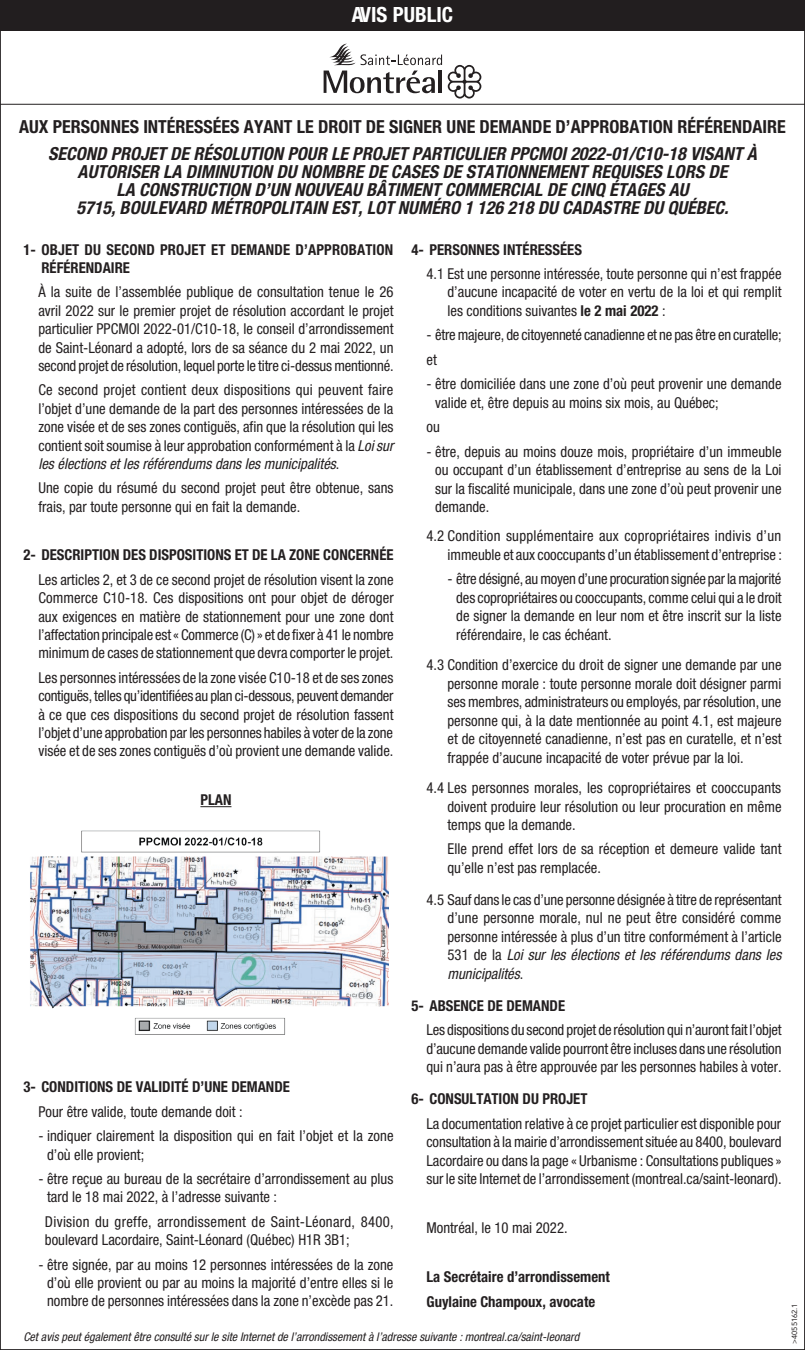
<style>
.page{position:relative;width:805px;height:1350px;background:#fff}
.page>*{position:absolute;margin:0;border:0;box-sizing:border-box;transform-origin:0 0}
.t1{font:700 condensed 21px "Helvetica Neue LT Std";color:#fff}
.t2{font:italic 700 condensed 18px/18px "Helvetica Neue LT Std";color:#231f20;text-align:center}
.t3{font:700 condensed 18px "Helvetica Neue LT Std";color:#231f20}
.t4{font:condensed 15px/18.5px "Helvetica Neue LT Std";color:#231f20;text-align:justify}
.t5{font:700 condensed 15px/18.5px "Helvetica Neue LT Std";color:#231f20}
.t6{font:condensed 15px/18.5px "Helvetica Neue LT Std";letter-spacing:.02em;color:#231f20}
.t7{font:italic condensed 12px "Helvetica Neue LT Std";color:#231f20}
.t8{font:7.5px "Avenir LT Std";color:#231f20}
.s1{font-style:italic}
.s2{font-weight:700}
</style>
<div class="page">
<hr style="left:0;top:104px;width:805px;height:1px;background:#231f20">
<div style="left:0;top:0;width:805px;height:31px;background:#221e1f"></div>
<svg style="left:323px;top:71px;width:112px;height:22px"></svg>
<hr style="left:438px;top:71px;width:4px;height:22px;background:#231f20">
<svg style="left:448px;top:65px;width:33px;height:34px"></svg>
<svg style="left:329px;top:44px;width:113px;height:21px"></svg>
<hr style="left:200px;top:806px;width:31px;height:1px;background:#231f20">
<img style="left:30px;top:831px;width:359px;height:203px">
<h1 class="t1" style="left:352px;top:2px;width:103px">AVIS PUBLIC</h1>
<p class="t3" style="left:19px;top:116px;width:768px">AUX PERSONNES INTÉRESSÉES AYANT LE DROIT DE SIGNER UNE DEMANDE D’APPROBATION RÉFÉRENDAIRE</p>
<p class="t2" style="left:48px;top:145px;width:710px">SECOND PROJET DE RÉSOLUTION POUR LE PROJET PARTICULIER PPCMOI 2022‑01/C10-18 VISANT À AUTORISER LA DIMINUTION DU NOMBRE DE CASES DE STATIONNEMENT REQUISES LORS DE<br>LA CONSTRUCTION D’UN NOUVEAU BÂTIMENT COMMERCIAL DE CINQ ÉTAGES AU<br>5715, BOULEVARD MÉTROPOLITAIN EST, LOT NUMÉRO 1 126 218 DU CADASTRE DU QUÉBEC.</p>
<p class="t5" style="left:41px;top:240px;width:353px;text-indent:-18px">1- OBJET DU SECOND PROJET ET DEMANDE D’APPROBATION<br>RÉFÉRENDAIRE</p>
<p class="t4" style="left:38px;top:283px;width:357px">À la suite de l’assemblée publique de consultation tenue le 26 avril 2022 sur le premier projet de résolution accordant le projet particulier PPCMOI 2022-01/C10-18, le conseil d’arrondissement de Saint-Léonard a adopté, lors de sa séance du 2 mai 2022, un second projet de résolution, lequel porte le titre ci-dessus mentionné.</p>
<p class="t4" style="left:38px;top:381px;width:356px">Ce second projet contient deux dispositions qui peuvent faire l’objet d’une demande de la part des personnes intéressées de la zone visée et de ses zones contiguës, afin que la résolution qui les contient soit soumise à leur approbation conformément à la <span class="s1">Loi sur les élections et les référendums dans les municipalités</span>.</p>
<p class="t4" style="left:38px;top:479px;width:356px">Une copie du résumé du second projet peut être obtenue, sans frais, par toute personne qui en fait la demande.</p>
<p class="t5" style="left:23px;top:546px;width:371px">2- DESCRIPTION DES DISPOSITIONS ET DE LA ZONE CONCERNÉE</p>
<p class="t4" style="left:38px;top:570px;width:357px">Les articles 2, et 3 de ce second projet de résolution visent la zone Commerce C10-18. Ces dispositions ont pour objet de déroger aux exigences en matière de stationnement pour une zone dont l’affectation principale est « Commerce (C) » et de fixer à 41 le nombre minimum de cases de stationnement que devra comporter le projet.</p>
<p class="t4" style="left:38px;top:668px;width:357px">Les personnes intéressées de la zone visée C10-18 et de ses zones contiguës, telles qu’identifiées au plan ci-dessous, peuvent demander à ce que ces dispositions du second projet de résolution fassent l’objet d’une approbation par les personnes habiles à voter de la zone visée et de ses zones contiguës d’où provient une demande valide.</p>
<p class="t5" style="left:200px;top:790px;width:33px">PLAN</p>
<p class="t5" style="left:23px;top:1078px;width:268px">3- CONDITIONS DE VALIDITÉ D’UNE DEMANDE</p>
<p class="t4" style="left:38px;top:1102px;width:206px">Pour être valide, toute demande doit :</p>
<p class="t4" style="left:47px;top:1127px;width:348px;text-indent:-9px">- indiquer clairement la disposition qui en fait l’objet et la zone d’où elle provient;</p>
<p class="t4" style="left:47px;top:1169px;width:348px;text-indent:-9px">- être reçue au bureau de la secrétaire d’arrondissement au plus tard le 18 mai 2022, à l’adresse suivante :</p>
<p class="t6" style="left:45px;top:1212px;width:350px">Division du greffe, arrondissement de Saint‑Léonard, 8400, boulevard Lacordaire, Saint-Léonard (Québec) H1R 3B1;</p>
<p class="t4" style="left:38px;top:1255px;width:356px;text-align:center">- être signée, par au moins 12 personnes intéressées de la zone d’où elle provient ou par au moins la majorité d’entre elles si le nombre de personnes intéressées dans la zone n’excède pas 21.</p>
<p class="t5" style="left:411px;top:240px;width:172px">4- PERSONNES INTÉRESSÉES</p>
<p class="t4" style="left:447px;top:264px;width:335px;text-indent:-21px">4.1 Est une personne intéressée, toute personne qui n’est frappée d’aucune incapacité de voter en vertu de la loi et qui remplit les conditions suivantes <span class="s2">le 2 mai 2022</span> :</p>
<p class="t4" style="left:426px;top:323px;width:357px;line-height:24.5px">- être majeure, de citoyenneté canadienne et ne pas être en curatelle; et</p>
<p class="t4" style="left:435px;top:375px;width:348px;text-indent:-9px">- être domiciliée dans une zone d’où peut provenir une demande valide et, être depuis au moins six mois, au Québec;</p>
<p class="t4" style="left:426px;top:418px;width:15px">ou</p>
<p class="t4" style="left:435px;top:442px;width:348px;text-indent:-9px">- être, depuis au moins douze mois, propriétaire d’un immeuble ou occupant d’un établissement d’entreprise au sens de la Loi sur la fiscalité municipale, dans une zone d’où peut provenir une demande.</p>
<p class="t6" style="left:426px;top:527px;width:357px;text-align:right">4.2 Condition supplémentaire aux copropriétaires indivis d’un immeuble et aux cooccupants d’un établissement d’entreprise :</p>
<p class="t4" style="left:456px;top:570px;width:327px;text-indent:-9px">- être désigné, au moyen d’une procuration signée par la majorité des copropriétaires ou cooccupants, comme celui qui a le droit de signer la demande en leur nom et être inscrit sur la liste référendaire, le cas échéant.</p>
<p class="t4" style="left:447px;top:656px;width:335px;text-indent:-21px">4.3 Condition d’exercice du droit de signer une demande par une personne morale : toute personne morale doit désigner parmi ses membres, administrateurs ou employés, par résolution, une personne qui, à la date mentionnée au point 4.1, est majeure et de citoyenneté canadienne, n’est pas en curatelle, et n’est frappée d’aucune incapacité de voter prévue par la loi.</p>
<p class="t4" style="left:447px;top:778px;width:335px;text-indent:-21px">4.4 Les personnes morales, les copropriétaires et cooccupants doivent produire leur résolution ou leur procuration en même temps que la demande.</p>
<p class="t4" style="left:447px;top:840px;width:335px">Elle prend effet lors de sa réception et demeure valide tant qu’elle n’est pas remplacée.</p>
<p class="t4" style="left:447px;top:890px;width:336px;text-indent:-21px">4.5 Sauf dans le cas d’une personne désignée à titre de représentant d’une personne morale, nul ne peut être considéré comme personne intéressée à plus d’un titre conformément à l’article 531 de la <span class="s1">Loi sur les élections et les référendums dans les municipalités</span>.</p>
<p class="t5" style="left:411px;top:996px;width:155px">5- ABSENCE DE DEMANDE</p>
<p class="t4" style="left:426px;top:1021px;width:356px">Les dispositions du second projet de résolution qui n’auront fait l’objet d’aucune demande valide pourront être incluses dans une résolution qui n’aura pas à être approuvée par les personnes habiles à voter.</p>
<p class="t5" style="left:411px;top:1090px;width:177px">6- CONSULTATION DU PROJET</p>
<p class="t4" style="left:426px;top:1114px;width:356px">La documentation relative à ce projet particulier est disponible pour consultation à la mairie d’arrondissement située au 8400, boulevard Lacordaire ou dans la page « Urbanisme : Consultations publiques » sur le site Internet de l’arrondissement (montreal.ca/saint-leonard).</p>
<p class="t4" style="left:426px;top:1218px;width:143px">Montréal, le 10 mai 2022.</p>
<p class="t5" style="left:426px;top:1264px;width:185px;line-height:24.5px">La Secrétaire d’arrondissement<br>Guylaine Champoux, avocate</p>
<p class="t7" style="left:23px;top:1330px;width:557px">Cet avis peut également être consulté sur le site Internet de l’arrondissement à l’adresse suivante : montreal.ca/saint-leonard</p>
<p class="t8" style="left:790px;top:1344px;width:42px;rotate:-90deg">&gt;4055162.1</p>
</div>
